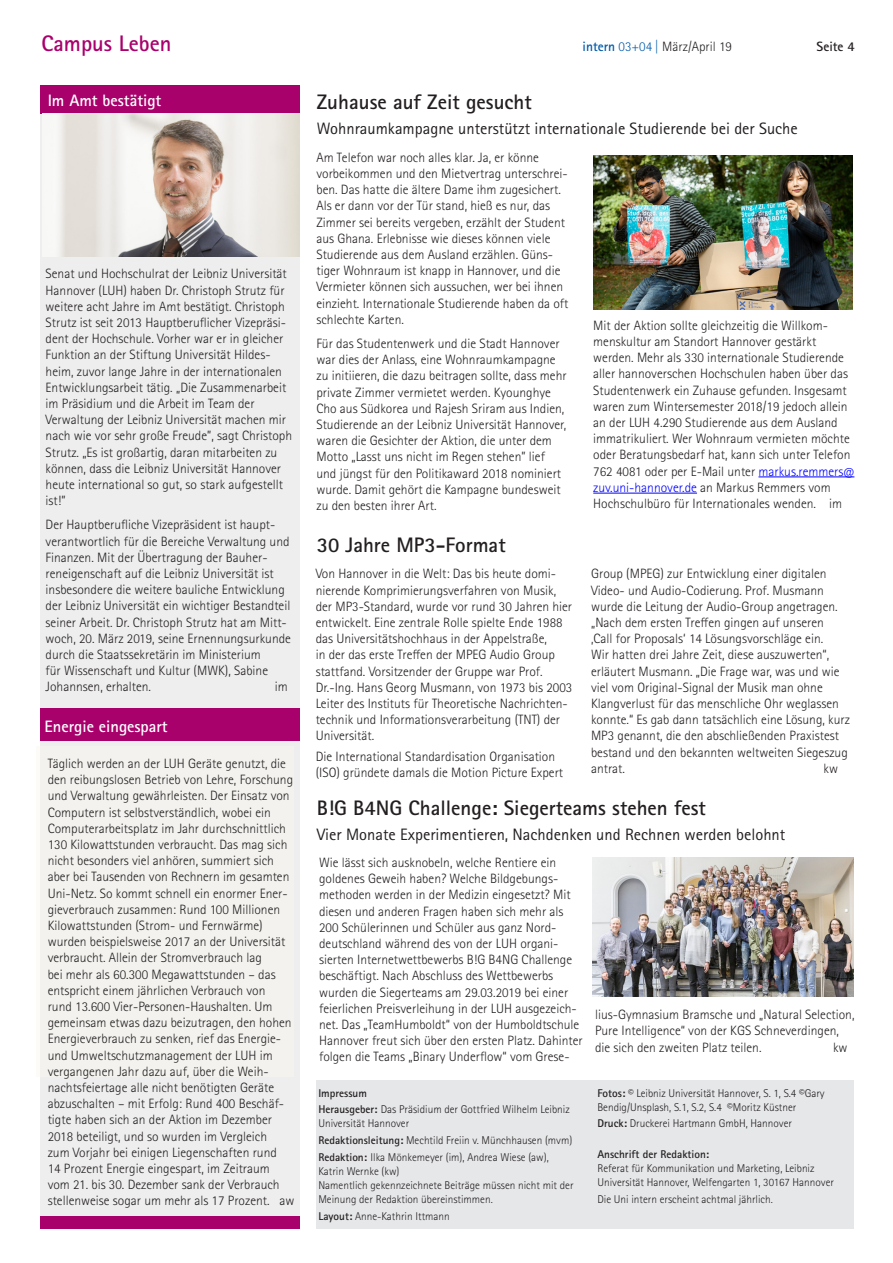
<style>
.page{position:relative;width:893px;height:1263px;background:#fff}
.page>*{position:absolute;margin:0;border:0;box-sizing:border-box;transform-origin:0 0}
.text{font:700 22.5px "Rotis Sans Serif Std";color:#a9016c}
.ü2{font:700 21px "Rotis Sans Serif Std";color:#231f20}
.ü2_sub{font:16.5px "Rotis Sans Serif Std";color:#231f20}
.header_infospalte{font:700 16.5px "Rotis Sans Serif Std";color:#fff}
.text-2{font:300 13.5px/16.2px "Rotis Sans Serif Std";color:#231f20}
.ü2-2{font:300 13.5px/16.2px "Rotis Sans Serif Std";color:#231f20}
.text-3{font:700 13.5px "Rotis Sans Serif Std";color:#231f20}
.text-4{font:300 11.25px/14.1px "Rotis Sans Serif Std";color:#231f20}
.text-5{font:700 11.25px "Rotis Sans Serif Std";color:#231f20}
.s1{font-weight:700;color:#015aaa}
.s2{color:#015aaa}
.s3{color:#00f}
.s4{font-weight:700}
</style>
<div class="page">
<div style="left:40px;top:85px;width:260px;height:1144px;background:#eeeeef"></div>
<div style="left:40px;top:85px;width:260px;height:29px;background:#a9016c"></div>
<div style="left:36px;top:747px;width:258px;height:330px;background:#f3f2ef"></div>
<div style="left:317px;top:1080px;width:537px;height:149px;background:#e6e7e9"></div>
<div style="left:40px;top:708px;width:260px;height:33px;background:#a9016c"></div>
<hr style="left:758px;top:477px;width:96px;height:1px;background:#00f">
<hr style="left:593px;top:493px;width:104px;height:1px;background:#00f">
<div style="left:40px;top:1216px;width:260px;height:13px;background:#a9016c"></div>
<img style="left:594px;top:155px;width:259px;height:154px">
<img style="left:53px;top:114px;width:247px;height:143px">
<img style="left:592px;top:858px;width:261px;height:138px">
<p class="text" style="left:41px;top:29px;width:131px">Campus Leben</p>
<p class="header_infospalte" style="left:48px;top:90px;width:115px">Im Amt bestätigt</p>
<p class="text-2" style="left:46px;top:266px;width:248px">Senat und Hochschulrat der Leibniz Universität Hannover (LUH) haben Dr. Christoph Strutz für weitere acht Jahre im Amt bestätigt. Christoph Strutz ist seit 2013 Hauptberuflicher Vizepräsi&shy;dent der Hochschule. Vorher war er in gleicher Funktion an der Stiftung Universität Hildes&shy;heim, zuvor lange Jahre in der internationalen Entwicklungsarbeit tätig. „Die Zusammenarbeit im Präsidium und die Arbeit im Team der Verwaltung der Leibniz Universität machen mir nach wie vor sehr große Freude”, sagt Christoph Strutz. „Es ist großartig, daran mitarbeiten zu können, dass die Leibniz Universität Hannover heute international so gut, so stark aufgestellt ist!”</p>
<p class="text-2" style="left:46px;top:517px;width:247px">Der Hauptberufliche Vizepräsident ist haupt&shy;verantwortlich für die Bereiche Verwaltung und Finanzen. Mit der Übertragung der Bauher&shy;reneigenschaft auf die Leibniz Universität ist insbesondere die weitere bauliche Entwicklung der Leibniz Universität ein wichtiger Bestandteil seiner Arbeit. Dr. Christoph Strutz hat am Mitt&shy;woch, 20. März 2019, seine Ernennungsurkunde durch die Staatssekretärin im Ministerium<br>für Wissenschaft und Kultur (MWK), Sabine Johannsen, erhalten.</p>
<p class="text-2" style="left:275px;top:679px;width:15px">im</p>
<p class="header_infospalte" style="left:45px;top:715px;width:125px">Energie eingespart</p>
<p class="text-2" style="left:48px;top:755px;width:248px">Täglich werden an der LUH Geräte genutzt, die den reibungslosen Betrieb von Lehre, Forschung und Verwaltung gewährleisten. Der Einsatz von Computern ist selbstverständlich, wobei ein Computerarbeitsplatz im Jahr durchschnittlich 130 Kilowattstunden verbraucht. Das mag sich nicht besonders viel anhören, summiert sich aber bei Tausenden von Rechnern im gesamten Uni-Netz. So kommt schnell ein enormer Ener&shy;gieverbrauch zusammen: Rund 100 Millionen Kilowattstunden (Strom- und Fernwärme) wurden beispielsweise 2017 an der Universität verbraucht. Allein der Stromverbrauch lag<br>bei mehr als 60.300 Megawattstunden – das entspricht einem jährlichen Verbrauch von<br>rund 13.600 Vier-Personen-Haushalten. Um gemeinsam etwas dazu beizutragen, den hohen Energieverbrauch zu senken, rief das Energie&shy;und Umweltschutzmanagement der LUH im vergangenen Jahr dazu auf, über die Weih&shy;nachtsfeiertage alle nicht benötigten Geräte abzuschalten – mit Erfolg: Rund 400 Beschäf&shy;tigte haben sich an der Aktion im Dezember 2018 beteiligt, und so wurden im Vergleich<br>zum Vorjahr bei einigen Liegenschaften rund<br>14 Prozent Energie eingespart, im Zeitraum vom 21. bis 30. Dezember sank der Verbrauch stellenweise sogar um mehr als 17 Prozent. aw</p>
<p class="text-2" style="left:583px;top:38px;width:151px"><span class="s1">intern</span> <span class="s2">03+04 |</span> März/April 19</p>
<p class="text-3" style="left:817px;top:38px;width:40px">Seite 4</p>
<p class="ü2" style="left:317px;top:89px;width:217px">Zuhause auf Zeit gesucht</p>
<p class="ü2_sub" style="left:317px;top:119px;width:483px">Wohnraumkampagne unterstützt internationale Studierende bei der Suche</p>
<p class="text-2" style="left:316px;top:149px;width:253px">Am Telefon war noch alles klar. Ja, er könne vorbeikommen und den Mietvertrag unterschrei&shy;ben. Das hatte die ältere Dame ihm zugesichert.<br>Als er dann vor der Tür stand, hieß es nur, das Zimmer sei bereits vergeben, erzählt der Student aus Ghana. Erlebnisse wie dieses können viele Studierende aus dem Ausland erzählen. Güns&shy;tiger Wohnraum ist knapp in Hannover, und die Vermieter können sich aussuchen, wer bei ihnen einzieht. Internationale Studierende haben da oft schlechte Karten.</p>
<p class="text-2" style="left:316px;top:336px;width:252px">Für das Studentenwerk und die Stadt Hannover war dies der Anlass, eine Wohnraumkampagne zu initiieren, die dazu beitragen sollte, dass mehr private Zimmer vermietet werden. Kyounghye Cho aus Südkorea und Rajesh Sriram aus Indien, Studierende an der Leibniz Universität Hannover, waren die Gesichter der Aktion, die unter dem Motto „Lasst uns nicht im Regen stehen” lief und jüngst für den Politikaward 2018 nominiert wurde. Damit gehört die Kampagne bundesweit zu den besten ihrer Art.</p>
<p class="ü2" style="left:317px;top:531px;width:190px">30 Jahre MP3-Format</p>
<p class="ü2-2" style="left:316px;top:566px;width:258px">Von Hannover in die Welt: Das bis heute domi&shy;nierende Komprimierungsverfahren von Musik, der MP3-Standard, wurde vor rund 30 Jahren hier entwickelt. Eine zentrale Rolle spielte Ende 1988 das Universitätshochhaus in der Appelstraße,<br>in der das erste Treffen der MPEG Audio Group stattfand. Vorsitzender der Gruppe war Prof.<br>Dr.-Ing. Hans Georg Musmann, von 1973 bis 2003<br>Leiter des Instituts für Theoretische Nachrichten&shy;technik und Informationsverarbeitung (TNT) der Universität.</p>
<p class="text-2" style="left:316px;top:748px;width:249px">Die International Standardisation Organisation (ISO) gründete damals die Motion Picture Expert</p>
<p class="text-2" style="left:593px;top:317px;width:263px">Mit der Aktion sollte gleichzeitig die Willkom&shy;menskultur am Standort Hannover gestärkt werden. Mehr als 330 internationale Studierende aller hannoverschen Hochschulen haben über das Studentenwerk ein Zuhause gefunden. Insgesamt waren zum Wintersemester 2018/19 jedoch allein an der LUH 4.290 Studierende aus dem Ausland immatrikuliert. Wer Wohnraum vermieten möchte oder Beratungsbedarf hat, kann sich unter Telefon 762 4081 oder per E-Mail unter <span class="s3">markus.remmers@ zuv.uni-hannover.de</span> an Markus Remmers vom Hochschulbüro für Internationales wenden. im</p>
<p class="text-2" style="left:591px;top:566px;width:260px">Group (MPEG) zur Entwicklung einer digitalen Video- und Audio-Codierung. Prof. Musmann wurde die Leitung der Audio-Group angetragen. „Nach dem ersten Treffen gingen auf unseren<br>‚Call for Proposals‘ 14 Lösungsvorschläge ein.<br>Wir hatten drei Jahre Zeit, diese auszuwerten“, erläutert Musmann. „Die Frage war, was und wie viel vom Original-Signal der Musik man ohne Klangverlust für das menschliche Ohr weglassen konnte.“ Es gab dann tatsächlich eine Lösung, kurz MP3 genannt, die den abschließenden Praxistest bestand und den bekannten weltweiten Siegeszug antrat.</p>
<p class="text-2" style="left:823px;top:760px;width:16px">kw</p>
<p class="ü2" style="left:317px;top:794px;width:391px">B!G B4NG Challenge: Siegerteams stehen fest</p>
<p class="ü2_sub" style="left:317px;top:825px;width:470px">Vier Monate Experimentieren, Nachdenken und Rechnen werden belohnt</p>
<p class="text-2" style="left:319px;top:855px;width:265px">Wie lässt sich ausknobeln, welche Rentiere ein goldenes Geweih haben? Welche Bildgebungs&shy;methoden werden in der Medizin eingesetzt? Mit diesen und anderen Fragen haben sich mehr als 200 Schülerinnen und Schüler aus ganz Nord&shy;deutschland während des von der LUH organi&shy;sierten Internetwettbewerbs B!G B4NG Challenge beschäftigt. Nach Abschluss des Wettbewerbs wurden die Siegerteams am 29.03.2019 bei einer feierlichen Preisverleihung in der LUH ausgezeich&shy;net. Das „TeamHumboldt“ von der Humboldtschule Hannover freut sich über den ersten Platz. Dahinter folgen die Teams „Binary Underflow“ vom Grese-</p>
<p class="text-2" style="left:595px;top:1007px;width:261px">lius-Gymnasium Bramsche und „Natural Selection,<br>Pure Intelligence“ von der KGS Schneverdingen, die sich den zweiten Platz teilen.</p>
<p class="text-2" style="left:833px;top:1039px;width:16px">kw</p>
<p class="text-5" style="left:318px;top:1085px;width:50px">Impressum</p>
<p class="text-4" style="left:318px;top:1102px;width:253px"><span class="s4">Herausgeber:</span> Das Präsidium der Gottfried Wilhelm Leibniz<br>Universität Hannover</p>
<p class="text-4" style="left:318px;top:1133px;width:255px"><span class="s4">Redaktionsleitung:</span> Mechtild Freiin v. Münchhausen (mvm)</p>
<p class="text-4" style="left:318px;top:1150px;width:257px"><span class="s4">Redaktion:</span> Ilka Mönkemeyer (im), Andrea Wiese (aw), Katrin Wernke (kw)<br>Namentlich gekennzeichnete Beiträge müssen nicht mit der Meinung der Redaktion übereinstimmen.</p>
<p class="text-4" style="left:318px;top:1209px;width:133px"><span class="s4">Layout:</span> Anne-Kathrin Ittmann</p>
<p class="text-4" style="left:597px;top:1086px;width:229px"><span class="s4">Fotos:</span> © Leibniz Universität Hannover, S. 1, S.4 ©Gary<br>Bendig/Unsplash, S.1, S.2, S.4 ©Moritz Küstner</p>
<p class="text-4" style="left:597px;top:1116px;width:196px"><span class="s4">Druck:</span> Druckerei Hartmann GmbH, Hannover</p>
<p class="text-4" style="left:597px;top:1147px;width:238px"><span class="s4">Anschrift der Redaktion:<br></span>Referat für Kommunikation und Marketing, Leibniz<br>Universität Hannover, Welfengarten 1, 30167 Hannover</p>
<p class="text-4" style="left:597px;top:1192px;width:177px">Die Uni intern erscheint achtmal jährlich.</p>
</div>
